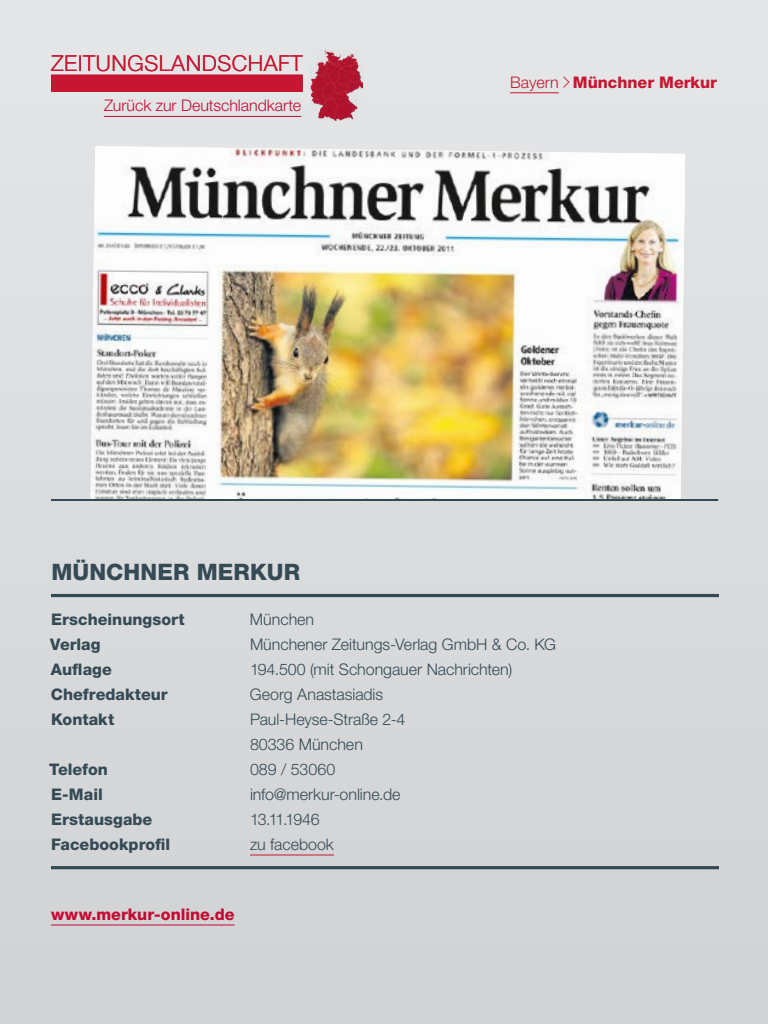
<style>
.page{position:relative;width:768px;height:1024px;background:#fff}
.page>*{position:absolute;margin:0;border:0;box-sizing:border-box;transform-origin:0 0}
.dreh_Drehbuch_Kicker{font:800 22.7px "Helvetica Neue LT Std";letter-spacing:.005em;color:#344a54}
.dreh_Kopf-Kapitel{font:300 22px "Helvetica Neue LT Std";letter-spacing:.025em;color:#c61631}
.Alle_Daten{font:300 16px/25px "Helvetica Neue LT Std";letter-spacing:-.005em;color:#344a54}
.Alle_Daten-2{font:800 16px "Helvetica Neue LT Std";color:#344a54}
.t1{font:300 16px "Helvetica Neue LT Std";color:#c50a33}
.t2{font:800 16px "Helvetica Neue LT Std";color:#c61631}
.Zeitungs-Link{font:800 16px "Helvetica Neue LT Std";color:#c50a33}
.s1{font-weight:300}
</style>
<div class="page">
<div style="left:0;top:0;width:768px;height:1024px;background:linear-gradient(to right,#d9dadc,#d9dadc)"></div>
<div style="left:51px;top:75px;width:252px;height:17px;background:#c61631"></div>
<hr style="left:510px;top:92px;width:49px;height:1px;background:#c61631">
<svg style="left:562px;top:75px;width:8px;height:14px"></svg>
<hr style="left:104px;top:116px;width:197px;height:1px;background:#c50a33">
<img style="left:310px;top:50px;width:53px;height:71px">
<img style="left:91px;top:146px;width:594px;height:353px">
<hr style="left:51px;top:924px;width:184px;height:2px;background:#c50a33">
<hr style="left:51px;top:594px;width:668px;height:3px;background:#344a54">
<hr style="left:51px;top:866px;width:668px;height:3px;background:#344a54">
<hr style="left:250px;top:854px;width:84px;height:2px;background:#c61631">
<hr style="left:51px;top:499px;width:667px;height:2px;background:#344a54">
<p class="dreh_Kopf-Kapitel" style="left:51px;top:49px;width:253px">ZEITUNGSLANDSCHAFT</p>
<p class="t1" style="left:104px;top:96px;width:199px">Zurück zur Deutschlandkarte</p>
<p class="t2" style="left:510px;top:73px;width:208px"><span class="s1">Bayern</span> Münchner Merkur</p>
<p class="dreh_Drehbuch_Kicker" style="left:51px;top:559px;width:250px">MÜNCHNER MERKUR</p>
<p class="Alle_Daten-2" style="left:51px;top:610px;width:135px">Erscheinungsort</p>
<p class="Alle_Daten" style="left:250px;top:606px;width:66px">München</p>
<p class="Alle_Daten-2" style="left:50px;top:635px;width:52px">Verlag</p>
<p class="Alle_Daten" style="left:250px;top:631px;width:308px">Münchener Zeitungs-Verlag GmbH &amp; Co. KG</p>
<p class="Alle_Daten-2" style="left:51px;top:660px;width:62px">Auflage</p>
<p class="Alle_Daten" style="left:250px;top:656px;width:264px">194.500 (mit Schongauer Nachrichten)</p>
<p class="Alle_Daten-2" style="left:51px;top:685px;width:118px">Chefredakteur</p>
<p class="Alle_Daten" style="left:250px;top:681px;width:135px">Georg Anastasiadis</p>
<p class="Alle_Daten-2" style="left:51px;top:710px;width:65px">Kontakt</p>
<p class="Alle_Daten" style="left:250px;top:706px;width:157px">Paul-Heyse-Straße 2-4<br>80336 München</p>
<p class="Alle_Daten-2" style="left:49px;top:760px;width:60px">Telefon</p>
<p class="Alle_Daten" style="left:250px;top:756px;width:87px">089 / 53060</p>
<p class="Alle_Daten-2" style="left:51px;top:785px;width:53px">E-Mail</p>
<p class="Alle_Daten" style="left:250px;top:781px;width:152px">info@merkur-online.de</p>
<p class="Alle_Daten-2" style="left:51px;top:810px;width:103px">Erstausgabe</p>
<p class="Alle_Daten" style="left:250px;top:806px;width:71px">13.11.1946</p>
<p class="Alle_Daten-2" style="left:51px;top:835px;width:121px">Facebookprofil</p>
<p class="Alle_Daten" style="left:250px;top:831px;width:85px">zu facebook</p>
<p class="Zeitungs-Link" style="left:51px;top:905px;width:185px">www.merkur-online.de</p>
</div>
